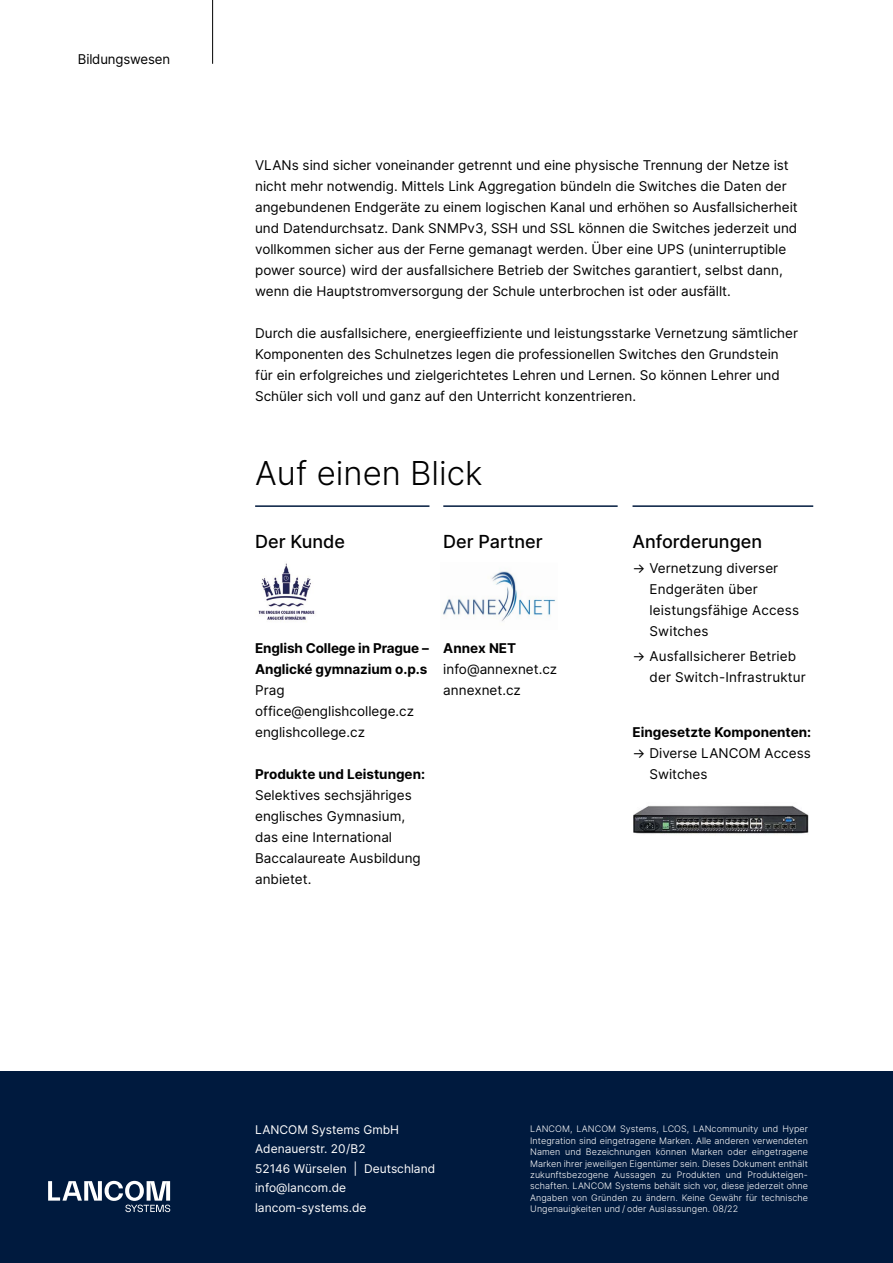
<style>
.page{position:relative;width:893px;height:1263px;background:#fff}
.page>*{position:absolute;margin:0;border:0;box-sizing:border-box;transform-origin:0 0}
.Headline{font:300 33px "Inter";color:#000}
.Subline{font:500 18px "Inter";color:#000}
.Fließtext{font:13.5px/21px "Inter";color:#000}
.Fließtext-2{font:700 13.5px/21px "Inter";letter-spacing:-.005em;color:#000}
.t1{font:12px/19.5px "Inter";color:#fff}
.t2{font:300 9px/11.4px "Inter";letter-spacing:.005em;color:#fff;text-align:justify}
.s1{font-weight:400}
.s2{font-weight:700}
</style>
<div class="page">
<div style="left:0;top:1071px;width:893px;height:192px;background:#001a3e"></div>
<hr style="left:212px;top:0;width:1px;height:64px;background:#000">
<hr style="left:255px;top:505px;width:174px;height:2px;background:#001a3e">
<hr style="left:443px;top:505px;width:175px;height:2px;background:#001a3e">
<hr style="left:632px;top:505px;width:181px;height:2px;background:#001a3e">
<img style="left:443px;top:571px;width:113px;height:50px">
<img style="left:258px;top:563px;width:57px;height:59px">
<img style="left:634px;top:805px;width:175px;height:29px">
<svg style="left:48px;top:1181px;width:122px;height:31px"></svg>
<p class="Fließtext" style="left:78px;top:48px;width:94px">Bildungswesen</p>
<p class="Fließtext" style="left:255px;top:154px;width:544px">VLANs sind sicher voneinander getrennt und eine physische Trennung der Netze ist nicht mehr notwendig. Mittels Link Aggregation bündeln die Switches die Daten der angebundenen Endgeräte zu einem logischen Kanal und erhöhen so Ausfallsicherheit und Datendurchsatz. Dank SNMPv3, SSH und SSL können die Switches jederzeit und vollkommen sicher aus der Ferne gemanagt werden. Über eine UPS (uninterruptible power source) wird der ausfallsichere Betrieb der Switches garantiert, selbst dann, wenn die Hauptstromversorgung der Schule unterbrochen ist oder ausfällt.</p>
<p class="Fließtext" style="left:255px;top:322px;width:544px">Durch die ausfallsichere, energieeffiziente und leistungsstarke Vernetzung sämtlicher Komponenten des Schulnetzes legen die professionellen Switches den Grundstein für ein erfolgreiches und zielgerichtetes Lehren und Lernen. So können Lehrer und Schüler sich voll und ganz auf den Unterricht konzentrieren.</p>
<p class="Headline" style="left:255px;top:449px;width:229px">Auf einen Blick</p>
<p class="Subline" style="left:255px;top:528px;width:91px">Der Kunde</p>
<p class="Subline" style="left:443px;top:528px;width:101px">Der Partner</p>
<p class="Fließtext-2" style="left:255px;top:637px;width:175px">English College in Prague –<br>Anglické gymnazium o.p.s<br><span class="s1">Prag office@englishcollege.cz englishcollege.cz</span></p>
<p class="Fließtext-2" style="left:255px;top:763px;width:171px">Produkte und Leistungen:</p>
<p class="Fließtext" style="left:255px;top:784px;width:167px">Selektives sechsjähriges englisches Gymnasium, das eine International<br>Baccalaureate Ausbildung anbietet.</p>
<p class="Fließtext" style="left:443px;top:637px;width:115px"><span class="s2">Annex NET </span>info@annexnet.cz</p>
<p class="Fließtext" style="left:443px;top:679px;width:79px">annexnet.cz</p>
<p class="Subline" style="left:632px;top:528px;width:131px">Anforderungen</p>
<p class="Fließtext" style="left:649px;top:557px;width:151px;text-indent:-17px">→ Vernetzung diverser<br>Endgeräten über leistungsfähige Access<br>Switches</p>
<p class="Fließtext" style="left:649px;top:646px;width:158px;text-indent:-17px">→ Ausfallsicherer Betrieb der Switch-Infrastruktur</p>
<p class="Fließtext-2" style="left:632px;top:721px;width:180px">Eingesetzte Komponenten:</p>
<p class="Fließtext" style="left:649px;top:742px;width:163px;text-indent:-17px">→ Diverse LANCOM Access<br>Switches</p>
<p class="t1" style="left:255px;top:1119px;width:182px">LANCOM Systems GmbH<br>Adenauerstr. 20/B2<br>52146 Würselen | Deutschland info@lancom.de lancom-systems.de</p>
<p class="t2" style="left:530px;top:1123px;width:279px">LANCOM, LANCOM Systems, LCOS, LANcommunity und Hyper Integration sind eingetragene Marken. Alle anderen verwendeten Namen und Bezeichnungen können Marken oder eingetragene Marken ihrer jeweiligen Eigentümer sein. Dieses Dokument enthält zukunftsbezogene Aussagen zu Produkten und Produkteigen&shy;schaften. LANCOM Systems behält sich vor, diese jederzeit ohne Angaben von Gründen zu ändern. Keine Gewähr für technische Ungenauigkeiten und / oder Auslassungen. 08/22</p>
</div>
